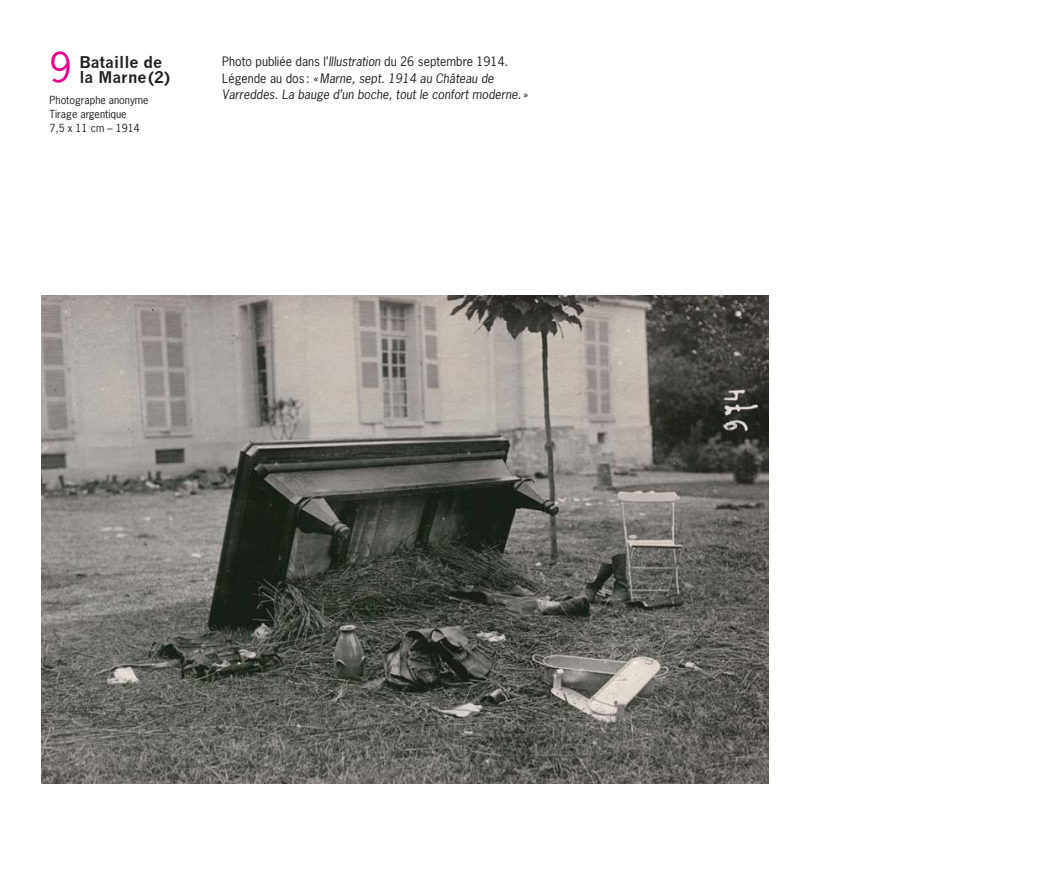
<style>
.page{position:relative;width:1042px;height:893px;background:#fff}
.page>*{position:absolute;margin:0;border:0;box-sizing:border-box;transform-origin:0 0}
.t1{font:38.5px "News Gothic";color:#ed028c}
.TITRE_NOIR{font:700 15.75px/14.9px "News Gothic";color:#231f20}
.COMMENTAIRE{font:italic 12.25px/16.6px "News Gothic";color:#231f20}
.Technique-texte{font:10.5px/14px "News Gothic";color:#231f20}
.s1{font-style:normal}
</style>
<div class="page">
<img style="left:41px;top:295px;width:727px;height:489px">
<p class="t1" style="left:50px;top:42px;width:24px">9</p>
<p class="TITRE_NOIR" style="left:79px;top:54px;width:92px">Bataille de la Marne(2)</p>
<p class="Technique-texte" style="left:50px;top:93px;width:100px">Photographe anonyme<br>Tirage argentique<br>7,5 x 11 cm – 1914</p>
<p class="COMMENTAIRE" style="left:222px;top:53px;width:307px"><span class="s1">Photo publiée dans l’</span>Illustration <span class="s1">du 26 septembre 1914.<br>Légende au dos :</span> «Marne, sept. 1914 au Château de<br>Varreddes. La bauge d’un boche, tout le confort moderne. »</p>
</div>
